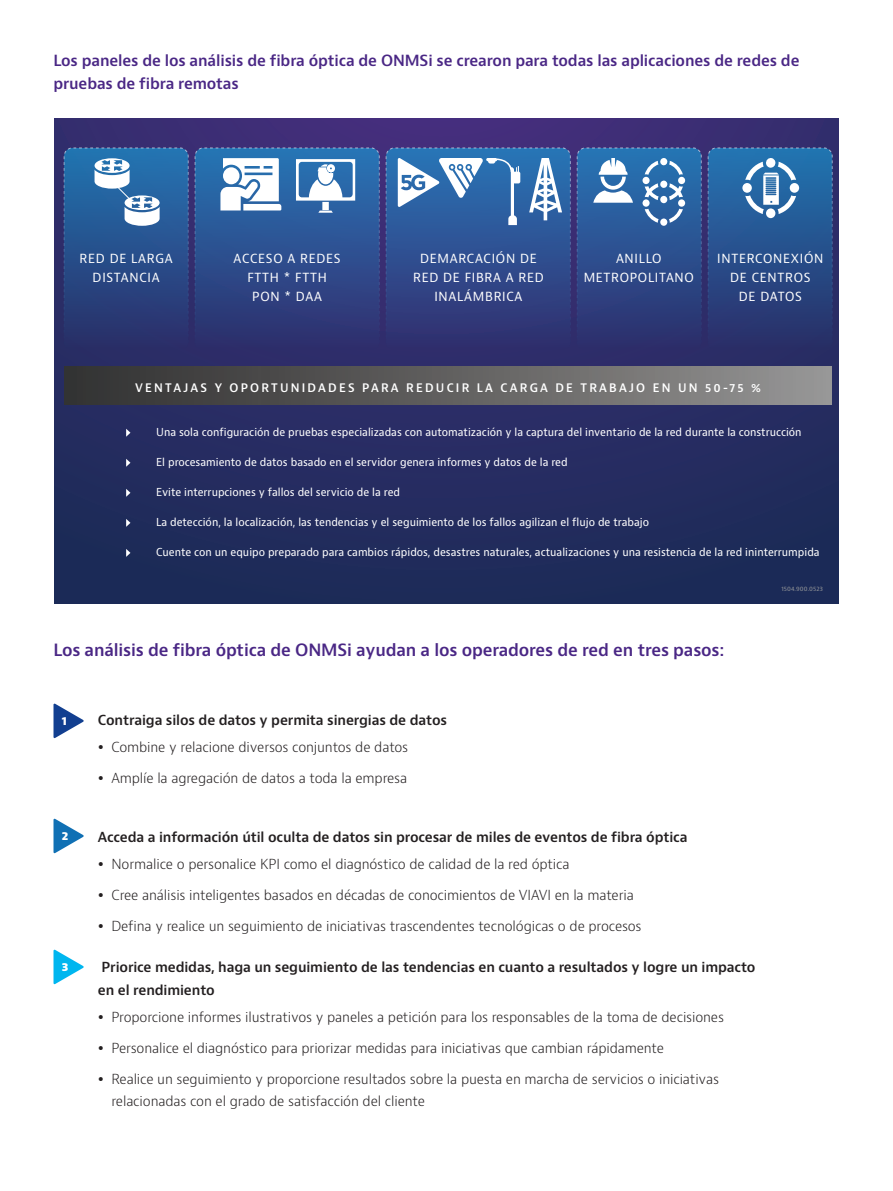
<style>
.page{position:relative;width:893px;height:1191px;background:#fff}
.page>*{position:absolute;margin:0;border:0;box-sizing:border-box;transform-origin:0 0}
.H2_Heading_Purple_12_16{font:600 16.5px "Bernino Sans";letter-spacing:-.01em;color:#4a2785}
.H2_Heading_Purple_12_16-2{font:600 15px/22.5px "Bernino Sans";letter-spacing:-.01em;color:#4a2785}
.t1{font:300 13.5px/22.5px "Bernino Sans";letter-spacing:-.01em;color:#231f20}
.H3_Heading_Level_3{font:600 13.5px/22.5px "Bernino Sans";letter-spacing:-.01em;color:#231f20}
.t2{font:12.3px/18.6px "Bernino Sans";letter-spacing:.06em;color:#fff;text-align:center}
.t3{font:600 11.4px "Bernino Sans";letter-spacing:.2em;color:#fff}
.t4{font:800 11.25px "Bernino Sans";color:#fff}
.t5{font:10.8px "Bernino Sans";color:#fff}
.t6{font:6.15px "Bernino Sans";color:#949698}
</style>
<div class="page">
<svg style="left:54px;top:703px;width:30px;height:35px"></svg>
<div style="left:55px;top:119px;width:784px;height:484px;background:linear-gradient(to bottom,#3f3379,#1a2956)"></div>
<div style="left:64px;top:367px;width:768px;height:38px;background:linear-gradient(to right,#2f2f2f,#959493)"></div>
<svg style="left:126px;top:429px;width:4px;height:8px"></svg>
<svg style="left:126px;top:459px;width:4px;height:8px"></svg>
<svg style="left:126px;top:489px;width:4px;height:8px"></svg>
<svg style="left:126px;top:519px;width:4px;height:8px"></svg>
<svg style="left:126px;top:549px;width:4px;height:8px"></svg>
<svg style="left:64px;top:148px;width:124px;height:203px;background:#345a92"></svg>
<svg style="left:708px;top:148px;width:124px;height:203px;background:#305790"></svg>
<svg style="left:195px;top:148px;width:184px;height:203px;background:#405f99"></svg>
<div style="left:223px;top:167px;width:16px;height:17px;background:#fff;border-radius:50%"></div>
<svg style="left:386px;top:148px;width:184px;height:203px;background:#3e5c98"></svg>
<svg style="left:577px;top:148px;width:124px;height:203px;background:#385a95"></svg>
<svg style="left:54px;top:818px;width:30px;height:35px"></svg>
<svg style="left:54px;top:949px;width:30px;height:35px"></svg>
<p class="H2_Heading_Purple_12_16-2" style="left:54px;top:50px;width:748px">Los paneles de los análisis de fibra óptica de ONMSi se crearon para todas las aplicaciones de redes de pruebas de fibra remotas</p>
<p class="t2" style="left:234px;top:250px;width:109px">ACCESO A REDES<br>FTTH * FTTH<br>PON * DAA</p>
<p class="t2" style="left:413px;top:250px;width:132px">DEMARCACIÓN DE<br>RED DE FIBRA A RED<br>INALÁMBRICA</p>
<p class="t2" style="left:80px;top:250px;width:94px">RED DE LARGA<br>DISTANCIA</p>
<p class="t2" style="left:584px;top:250px;width:112px">ANILLO<br>METROPOLITANO</p>
<p class="t2" style="left:717px;top:250px;width:108px">INTERCONEXIÓN<br>DE CENTROS<br>DE DATOS</p>
<p class="t3" style="left:135px;top:380px;width:627px">VENTAJAS Y OPORTUNIDADES PARA REDUCIR LA CARGA DE TRABAJO EN UN 50-75 %</p>
<p class="t5" style="left:156px;top:425px;width:647px">Una sola configuración de pruebas especializadas con automatización y la captura del inventario de la red durante la construcción</p>
<p class="t5" style="left:156px;top:455px;width:413px">El procesamiento de datos basado en el servidor genera informes y datos de la red</p>
<p class="t5" style="left:156px;top:485px;width:245px">Evite interrupciones y fallos del servicio de la red</p>
<p class="t5" style="left:156px;top:515px;width:494px">La detección, la localización, las tendencias y el seguimiento de los fallos agilizan el flujo de trabajo</p>
<p class="t5" style="left:156px;top:545px;width:665px">Cuente con un equipo preparado para cambios rápidos, desastres naturales, actualizaciones y una resistencia de la red ininterrumpida</p>
<p class="t6" style="left:781px;top:584px;width:43px">1504.900.0523</p>
<p class="H2_Heading_Purple_12_16" style="left:54px;top:639px;width:672px">Los análisis de fibra óptica de ONMSi ayudan a los operadores de red en tres pasos:</p>
<p class="t4" style="left:62px;top:713px;width:7px">1</p>
<p class="H3_Heading_Level_3" style="left:98px;top:709px;width:351px">Contraiga silos de datos y permita sinergias de datos</p>
<p class="t1" style="left:111px;top:736px;width:298px">Combine y relacione diversos conjuntos de datos</p>
<p class="t1" style="left:111px;top:767px;width:297px">Amplíe la agregación de datos a toda la empresa</p>
<p class="t4" style="left:62px;top:828px;width:8px">2</p>
<p class="H3_Heading_Level_3" style="left:98px;top:826px;width:591px">Acceda a información útil oculta de datos sin procesar de miles de eventos de fibra óptica</p>
<p class="t1" style="left:111px;top:853px;width:460px">Normalice o personalice KPI como el diagnóstico de calidad de la red óptica</p>
<p class="t1" style="left:111px;top:884px;width:524px">Cree análisis inteligentes basados en décadas de conocimientos de VIAVI en la materia</p>
<p class="t1" style="left:111px;top:915px;width:532px">Defina y realice un seguimiento de iniciativas trascendentes tecnológicas o de procesos</p>
<p class="t4" style="left:62px;top:959px;width:8px">3</p>
<p class="H3_Heading_Level_3" style="left:98px;top:956px;width:659px">Priorice medidas, haga un seguimiento de las tendencias en cuanto a resultados y logre un impacto en el rendimiento</p>
<p class="t1" style="left:111px;top:1005px;width:614px">Proporcione informes ilustrativos y paneles a petición para los responsables de la toma de decisiones</p>
<p class="t1" style="left:111px;top:1036px;width:554px">Personalice el diagnóstico para priorizar medidas para iniciativas que cambian rápidamente</p>
<p class="t1" style="left:111px;top:1067px;width:609px">Realice un seguimiento y proporcione resultados sobre la puesta en marcha de servicios o iniciativas relacionadas con el grado de satisfacción del cliente</p>
</div>
